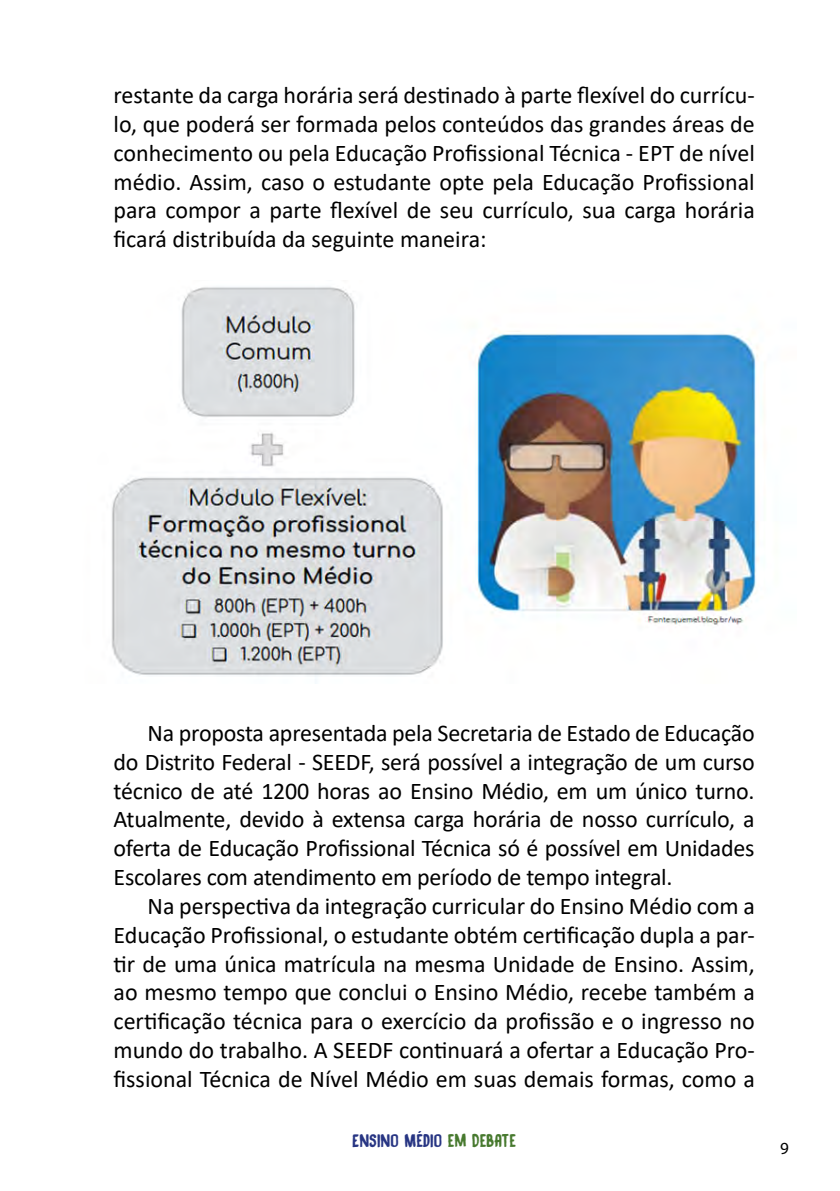
<style>
.page{position:relative;width:840px;height:1191px;background:#fff}
.page>*{position:absolute;margin:0;border:0;box-sizing:border-box;transform-origin:0 0}
.t1{font:24px/28.8px "Calibri";color:#000;text-align:justify}
.t2{font:17px "Myriad Pro";color:#000}
.t3{font:16px "DK Black Bamboo";color:#273583}
.s1{color:#47792e}
</style>
<div class="page">
<img style="left:111px;top:287px;width:648px;height:390px">
<p class="t1" style="left:113px;top:80px;width:642px">restante da carga horária será destinado à parte flexível do currícu&shy;lo, que poderá ser formada pelos conteúdos das grandes áreas de conhecimento ou pela Educação Profissional Técnica - EPT de nível médio. Assim, caso o estudante opte pela Educação Profissional para compor a parte flexível de seu currículo, sua carga horária ficará distribuída da seguinte maneira:</p>
<p class="t1" style="left:113px;top:718px;width:642px;text-indent:34px">Na proposta apresentada pela Secretaria de Estado de Educação do Distrito Federal - SEEDF, será possível a integração de um curso técnico de até 1200 horas ao Ensino Médio, em um único turno.<br>Atualmente, devido à extensa carga horária de nosso currículo, a oferta de Educação Profissional Técnica só é possível em Unidades Escolares com atendimento em período de tempo integral.</p>
<p class="t1" style="left:113px;top:891px;width:642px;text-indent:34px">Na perspectiva da integração curricular do Ensino Médio com a Educação Profissional, o estudante obtém certificação dupla a par&shy;tir de uma única matrícula na mesma Unidade de Ensino. Assim, ao mesmo tempo que conclui o Ensino Médio, recebe também a certificação técnica para o exercício da profissão e o ingresso no mundo do trabalho. A SEEDF continuará a ofertar a Educação Pro&shy;fissional Técnica de Nível Médio em suas demais formas, como a</p>
<p class="t3" style="left:352px;top:1129px;width:165px">ENSINO MÉDIO <span class="s1">EM DEBATE</span></p>
<p class="t2" style="left:779px;top:1138px;width:10px">9</p>
</div>
